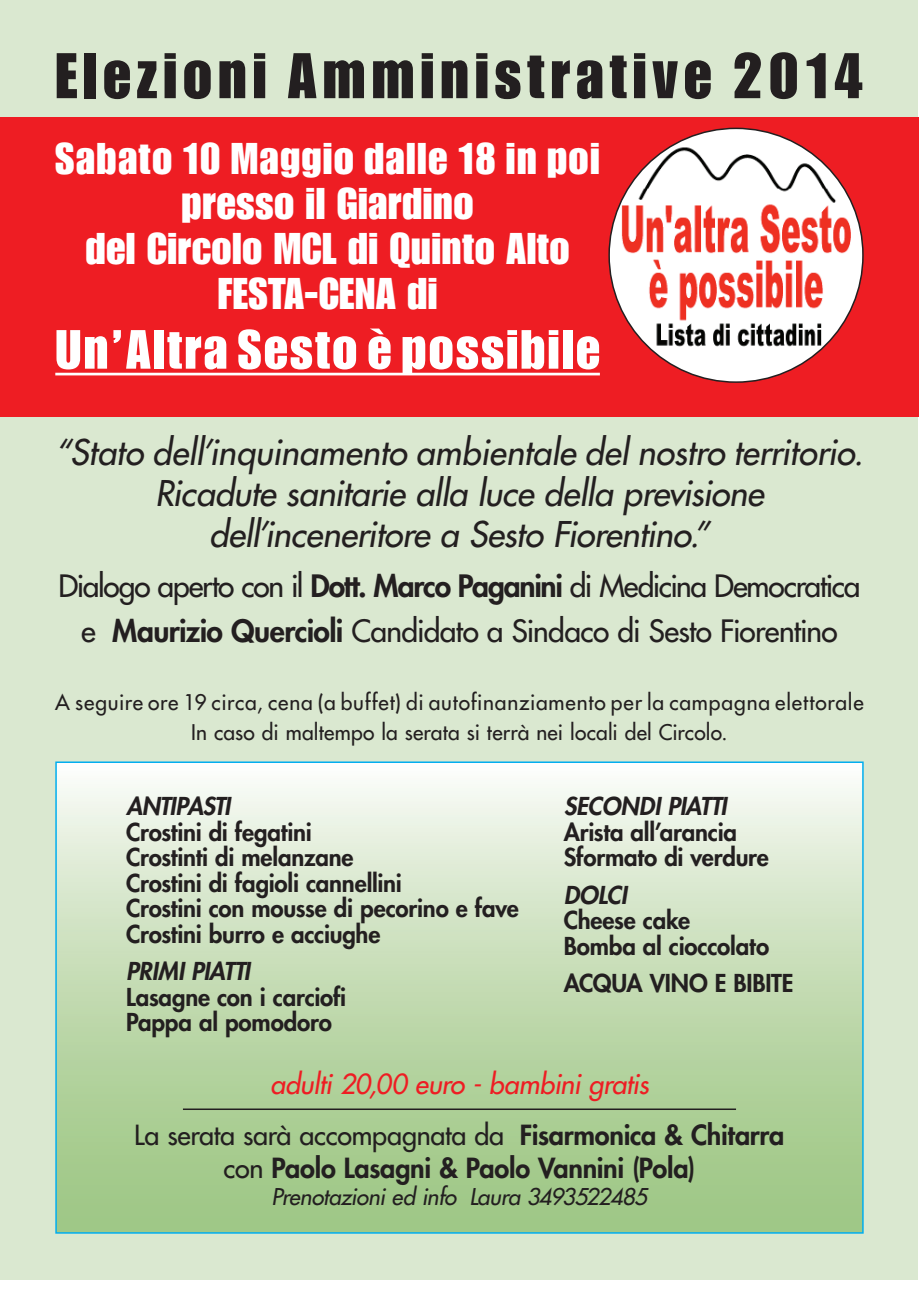
<style>
.page{position:relative;width:919px;height:1289px;background:#fff}
.page>*{position:absolute;margin:0;border:0;box-sizing:border-box;transform-origin:0 0}
.t1{font:63px "Impact LT Std";letter-spacing:.09em;color:#231f20}
.t2{font:54px "Impact LT Std";letter-spacing:.04em;color:#fff}
.t3{font:43.5px/45px "Impact LT Std";letter-spacing:.01em;color:#fff;text-align:center}
.t4{font:italic 500 34.5px/41.4px "Futura Std";letter-spacing:-.01em;color:#231f20;text-align:center}
.t5{font:500 30px/45px "Futura Std";letter-spacing:-.035em;color:#231f20;text-align:center}
.t6{font:800 27px/32.4px "Futura Std";letter-spacing:-.01em;color:#231f20;text-align:center}
.t7{font:italic 500 27px "Futura Std";letter-spacing:-.015em;color:#ee1d23}
.t8{font:800 24px/25.5px "Futura Std";letter-spacing:-.01em;color:#231f20}
.t9{font:italic 800 24px "Futura Std";letter-spacing:-.015em;color:#231f20}
.t10{font:italic 800 24px "Futura Std";letter-spacing:-.035em;color:#231f20}
.t11{font:italic 500 22.5px "Futura Std";letter-spacing:-.025em;color:#231f20}
.t12{font:500 21px/30px "Futura Std";letter-spacing:.03em;color:#231f20;text-align:center}
.s1{font-weight:800}
.s2{font-weight:500}
</style>
<div class="page">
<div style="left:1px;top:1px;width:917px;height:1278px;background:#dae8d0"></div>
<div style="left:56px;top:762px;width:806px;height:470px;background:linear-gradient(to bottom,#f6f8f2,#95c179)"></div>
<div style="left:55px;top:761px;width:808px;height:472px;border:2px solid #00aeef"></div>
<div style="left:0;top:117px;width:918px;height:300px;background:#ee1d23"></div>
<hr style="left:55px;top:373px;width:545px;height:2px;background:#fff">
<img style="left:609px;top:128px;width:253px;height:254px">
<hr style="left:183px;top:1108px;width:553px;height:1px;background:#231f20">
<h1 class="t1" style="left:55px;top:39px;width:809px">Elezioni Amministrative 2014</h1>
<h3 class="t3" style="left:55px;top:135px;width:546px">Sabato 10 Maggio dalle 18 in poi presso il Giardino<br>del Circolo MCL di Quinto Alto<br>FESTA-CENA di</h3>
<h2 class="t2" style="left:55px;top:318px;width:546px">Un’Altra Sesto è possibile</h2>
<h3 class="t4" style="left:55px;top:432px;width:809px">“Stato dell’inquinamento ambientale del nostro territorio.<br>Ricadute sanitarie alla luce della previsione dell’inceneritore a Sesto Fiorentino.”</h3>
<p class="t5" style="left:59px;top:563px;width:803px">Dialogo aperto con il <span class="s1">Dott. Marco Paganini</span> di Medicina Democratica e <span class="s1">Maurizio Quercioli</span> Candidato a Sindaco di Sesto Fiorentino</p>
<p class="t12" style="left:55px;top:687px;width:809px">A seguire ore 19 circa, cena (a buffet) di autofinanziamento per la campagna elettorale<br>In caso di maltempo la serata si terrà nei locali del Circolo.</p>
<p class="t10" style="left:126px;top:791px;width:105px">ANTIPASTI</p>
<p class="t8" style="left:126px;top:819px;width:394px">Crostini di fegatini<br>Crostinti di melanzane<br>Crostini di fagioli cannellini<br>Crostini con mousse di pecorino e fave<br>Crostini burro e acciughe</p>
<p class="t9" style="left:126px;top:956px;width:125px">PRIMI PIATTI</p>
<p class="t8" style="left:126px;top:984px;width:222px">Lasagne con i carciofi<br>Pappa al pomodoro</p>
<p class="t9" style="left:563px;top:791px;width:164px">SECONDI PIATTI</p>
<p class="t8" style="left:563px;top:819px;width:207px">Arista all’arancia<br>Sformato di verdure</p>
<p class="t9" style="left:563px;top:879px;width:65px">DOLCI</p>
<p class="t8" style="left:563px;top:907px;width:207px">Cheese cake<br>Bomba al cioccolato</p>
<p class="t8" style="left:563px;top:970px;width:231px">ACQUA VINO E BIBITE</p>
<p class="t7" style="left:270px;top:1067px;width:380px">adulti 20,00 euro - bambini gratis</p>
<p class="t6" style="left:134px;top:1119px;width:651px"><span class="s2">La serata sarà accompagnata da</span> Fisarmonica &amp; Chitarra <span class="s2">con</span> Paolo Lasagni &amp; Paolo Vannini (Pola)</p>
<p class="t11" style="left:271px;top:1182px;width:377px">Prenotazioni ed info Laura 3493522485</p>
</div>
